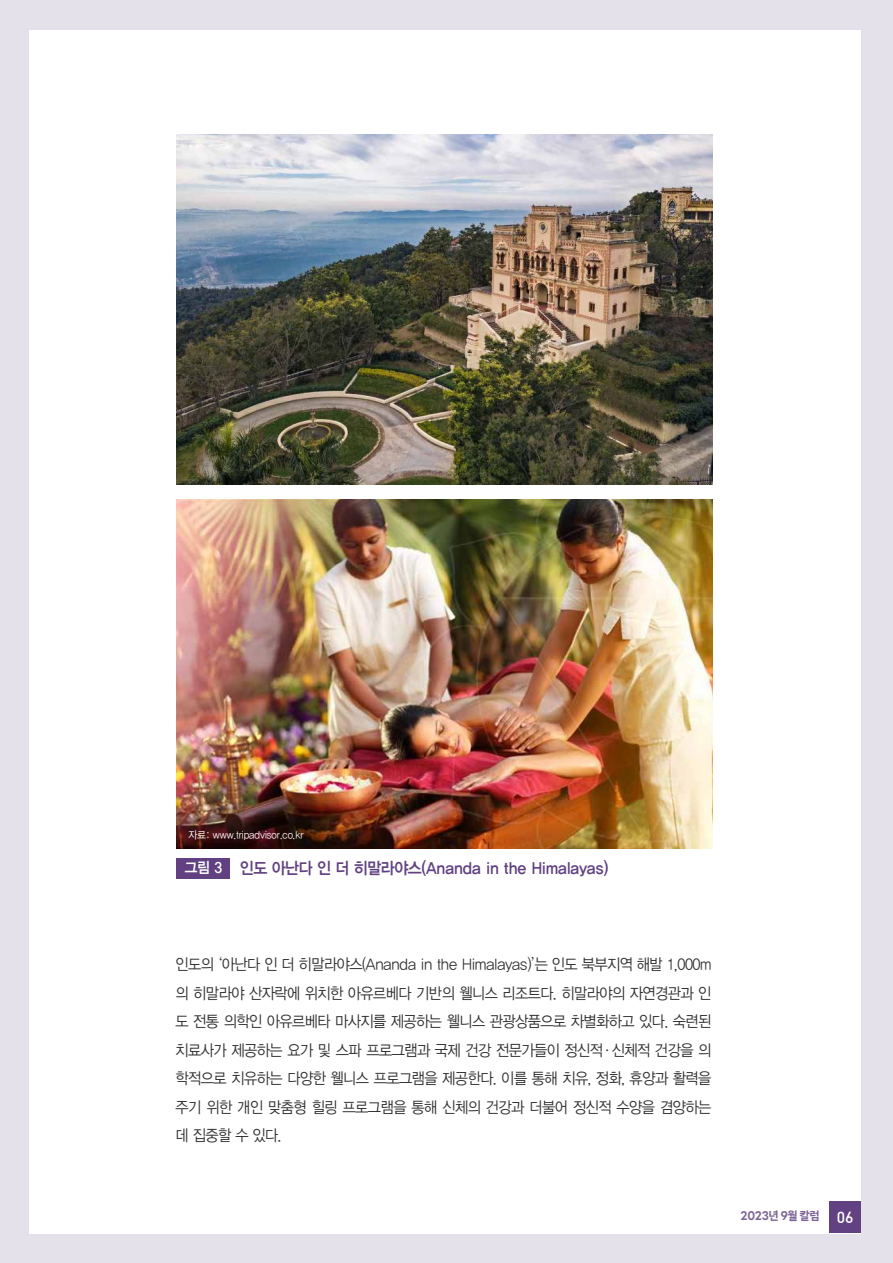
<style>
.page{position:relative;width:893px;height:1263px;background:#e4e1eb}
.page>*{position:absolute;margin:0;border:0;box-sizing:border-box;transform-origin:0 0}
.t1{font:16.5px "YDIYGO340";color:#614181;scale:.92 1}
.t2{font:15.75px/28.5px "YDIYGO320";letter-spacing:-.035em;color:#323031;text-align:justify;scale:.91 1}
.t3{font:15px "YDIYGO340";color:#fff;scale:.92 1}
.t4{font:700 12px "LINE Seed Sans KR";letter-spacing:-.03em;color:#7c6497}
.t5{font:10.5px "YDIYGO320";color:#fff;scale:.92 1}
.s1{font-family:"Rix Go L"}
.s2{font-family:"Dinmed";font-weight:400;font-size:15.75px;color:#fff}
</style>
<div class="page">
<div style="left:30px;top:30px;width:831px;height:1203px;background:#fff"></div>
<img style="left:177px;top:499px;width:535px;height:350px">
<img style="left:176px;top:135px;width:536px;height:350px">
<div style="left:829px;top:1201px;width:32px;height:32px;background:#614181"></div>
<div style="left:176px;top:858px;width:53px;height:20px;background:#614181"></div>
<p class="t5" style="left:188px;top:829px;width:127px">자료: www.tripadvisor.co.kr</p>
<p class="t3" style="left:185px;top:859px;width:42px">그림 3</p>
<p class="t1" style="left:240px;top:859px;width:402px">인도 아난다 인 더 히말라야스(Ananda in the Himalayas)</p>
<p class="t2" style="left:176px;top:950px;width:590px">인도의 <span class="s1">‘</span>아난다 인 더 히말라야스(Ananda in the Himalayas)<span class="s1">’</span>는 인도 북부지역 해발 1,000m 의 히말라야 산자락에 위치한 아유르베다 기반의 웰니스 리조트다. 히말라야의 자연경관과 인 도 전통 의학인 아유르베타 마사지를 제공하는 웰니스 관광상품으로 차별화하고 있다. 숙련된 치료사가 제공하는 요가 및 스파 프로그램과 국제 건강 전문가들이 정신적·신체적 건강을 의 학적으로 치유하는 다양한 웰니스 프로그램을 제공한다. 이를 통해 치유, 정화, 휴양과 활력을 주기 위한 개인 맞춤형 힐링 프로그램을 통해 신체의 건강과 더불어 정신적 수양을 겸양하는 데 집중할 수 있다.</p>
<p class="t4" style="left:741px;top:1210px;width:115px">2023년 9월 칼럼 <span class="s2">06</span></p>
</div>
